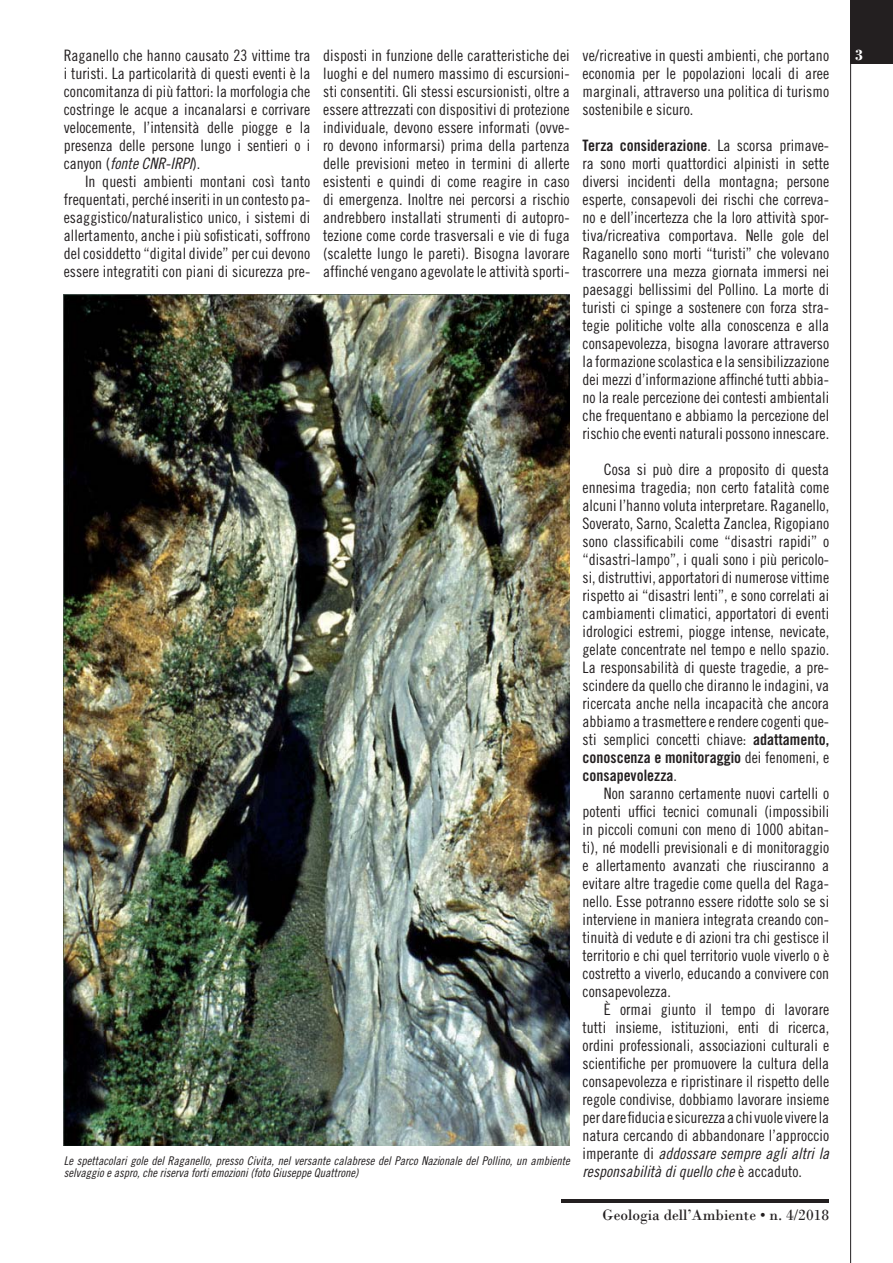
<style>
.page{position:relative;width:893px;height:1263px;background:#fff}
.page>*{position:absolute;margin:0;border:0;box-sizing:border-box;transform-origin:0 0}
.t1{font:15.75px/18px "Trade Gothic LT Std Cn 18";color:#231f20;text-align:justify}
.t2{font:15.75px/18px "Trade Gothic LT Std Cn 18 Obl";color:#231f20}
.t3{font:15.75px/18px "Trade Gothic LT Std Bd Cn 20";color:#231f20}
.t4{font:15.75px "Bodoni";color:#231f20}
.t5{font:700 15.75px "Bodoni";color:#fff}
.t6{font:12px/12px "Trade Gothic LT Std Cn 18 Obl";color:#231f20}
.s1{font-family:"Trade Gothic LT Std Cn 18"}
.s2{font-family:"Trade Gothic LT Std Bd Cn 20"}
</style>
<div class="page">
<hr style="left:850px;top:0;width:1px;height:1263px;background:#231f20">
<hr style="left:561px;top:1199px;width:268px;height:3px;background:#231f20">
<div style="left:850px;top:0;width:43px;height:64px;background:#231f20"></div>
<img style="left:64px;top:295px;width:506px;height:851px">
<p class="t1" style="left:64px;top:48px;width:248px">Raganello che hanno causato 23 vittime tra</p>
<p class="t5" style="left:855px;top:45px;width:9px">3</p>
<p class="t1" style="left:64px;top:66px;width:248px">i turisti. La particolarità di questi eventi è la concomitanza di più fattori: la morfologia che costringe le acque a incanalarsi e corrivare velocemente, l’intensità delle piogge e la presenza delle persone lungo i sentieri o i</p>
<p class="t2" style="left:64px;top:156px;width:138px"><span class="s1">canyon (</span>fonte CNR-IRPI<span class="s1">).</span></p>
<p class="t1" style="left:64px;top:174px;width:248px;text-indent:21px">In questi ambienti montani così tanto frequentati, perché inseriti in un contesto pa&shy;esaggistico/naturalistico unico, i sistemi di allertamento, anche i più sofisticati, soffrono del cosiddetto “digital divide” per cui devono essere integratiti con piani di sicurezza pre-</p>
<p class="t1" style="left:323px;top:48px;width:248px">disposti in funzione delle caratteristiche dei luoghi e del numero massimo di escursioni&shy;sti consentiti. Gli stessi escursionisti, oltre a essere attrezzati con dispositivi di protezione individuale, devono essere informati (ovve&shy;ro devono informarsi) prima della partenza delle previsioni meteo in termini di allerte esistenti e quindi di come reagire in caso di emergenza. Inoltre nei percorsi a rischio andrebbero installati strumenti di autopro&shy;tezione come corde trasversali e vie di fuga (scalette lungo le pareti). Bisogna lavorare affinché vengano agevolate le attività sporti-</p>
<p class="t1" style="left:583px;top:48px;width:248px">ve/ricreative in questi ambienti, che portano economia per le popolazioni locali di aree marginali, attraverso una politica di turismo sostenibile e sicuro.</p>
<p class="t3" style="left:583px;top:138px;width:248px">Terza considerazione<span class="s1">. La scorsa primave-</span></p>
<p class="t1" style="left:583px;top:156px;width:248px">ra sono morti quattordici alpinisti in sette diversi incidenti della montagna; persone esperte, consapevoli dei rischi che correva&shy;no e dell’incertezza che la loro attività spor&shy;tiva/ricreativa comportava. Nelle gole del Raganello sono morti “turisti” che volevano trascorrere una mezza giornata immersi nei paesaggi bellissimi del Pollino. La morte di turisti ci spinge a sostenere con forza stra&shy;tegie politiche volte alla conoscenza e alla consapevolezza, bisogna lavorare attraverso la formazione scolastica e la sensibilizzazione dei mezzi d’informazione affinché tutti abbia&shy;no la reale percezione dei contesti ambientali che frequentano e abbiamo la percezione del rischio che eventi naturali possono innescare.</p>
<p class="t1" style="left:583px;top:462px;width:248px;text-indent:21px">Cosa si può dire a proposito di questa ennesima tragedia; non certo fatalità come alcuni l’hanno voluta interpretare. Raganello, Soverato, Sarno, Scaletta Zanclea, Rigopiano sono classificabili come “disastri rapidi” o “disastri-lampo”, i quali sono i più pericolo&shy;si, distruttivi, apportatori di numerose vittime rispetto ai “disastri lenti”, e sono correlati ai cambiamenti climatici, apportatori di eventi idrologici estremi, piogge intense, nevicate, gelate concentrate nel tempo e nello spazio.<br>La responsabilità di queste tragedie, a pre&shy;scindere da quello che diranno le indagini, va ricercata anche nella incapacità che ancora abbiamo a trasmettere e rendere cogenti que&shy;sti semplici concetti chiave: <span class="s2">adattamento,</span></p>
<p class="t3" style="left:583px;top:750px;width:248px">conoscenza e monitoraggio <span class="s1">dei fenomeni, e </span>consapevolezza<span class="s1">.</span></p>
<p class="t1" style="left:583px;top:786px;width:248px;text-indent:21px">Non saranno certamente nuovi cartelli o potenti uffici tecnici comunali (impossibili in piccoli comuni con meno di 1000 abitan&shy;ti), né modelli previsionali e di monitoraggio e allertamento avanzati che riusciranno a evitare altre tragedie come quella del Raga&shy;nello. Esse potranno essere ridotte solo se si interviene in maniera integrata creando con&shy;tinuità di vedute e di azioni tra chi gestisce il territorio e chi quel territorio vuole viverlo o è costretto a viverlo, educando a convivere con consapevolezza.</p>
<p class="t1" style="left:583px;top:1002px;width:248px;text-indent:21px">È ormai giunto il tempo di lavorare tutti insieme, istituzioni, enti di ricerca, ordini professionali, associazioni culturali e scientifiche per promuovere la cultura della consapevolezza e ripristinare il rispetto delle regole condivise, dobbiamo lavorare insieme per dare fiducia e sicurezza a chi vuole vivere la natura cercando di abbandonare l’approccio</p>
<p class="t2" style="left:583px;top:1146px;width:248px"><span class="s1">imperante di</span> addossare sempre agli altri la responsabilità di quello che <span class="s1">è accaduto.</span></p>
<p class="t6" style="left:64px;top:1156px;width:507px">Le spettacolari gole del Raganello, presso Civita, nel versante calabrese del Parco Nazionale del Pollino, un ambiente selvaggio e aspro, che riserva forti emozioni (foto Giuseppe Quattrone)</p>
<p class="t4" style="left:603px;top:1206px;width:228px">Geologia dell’Ambiente • n. 4/2018</p>
</div>
